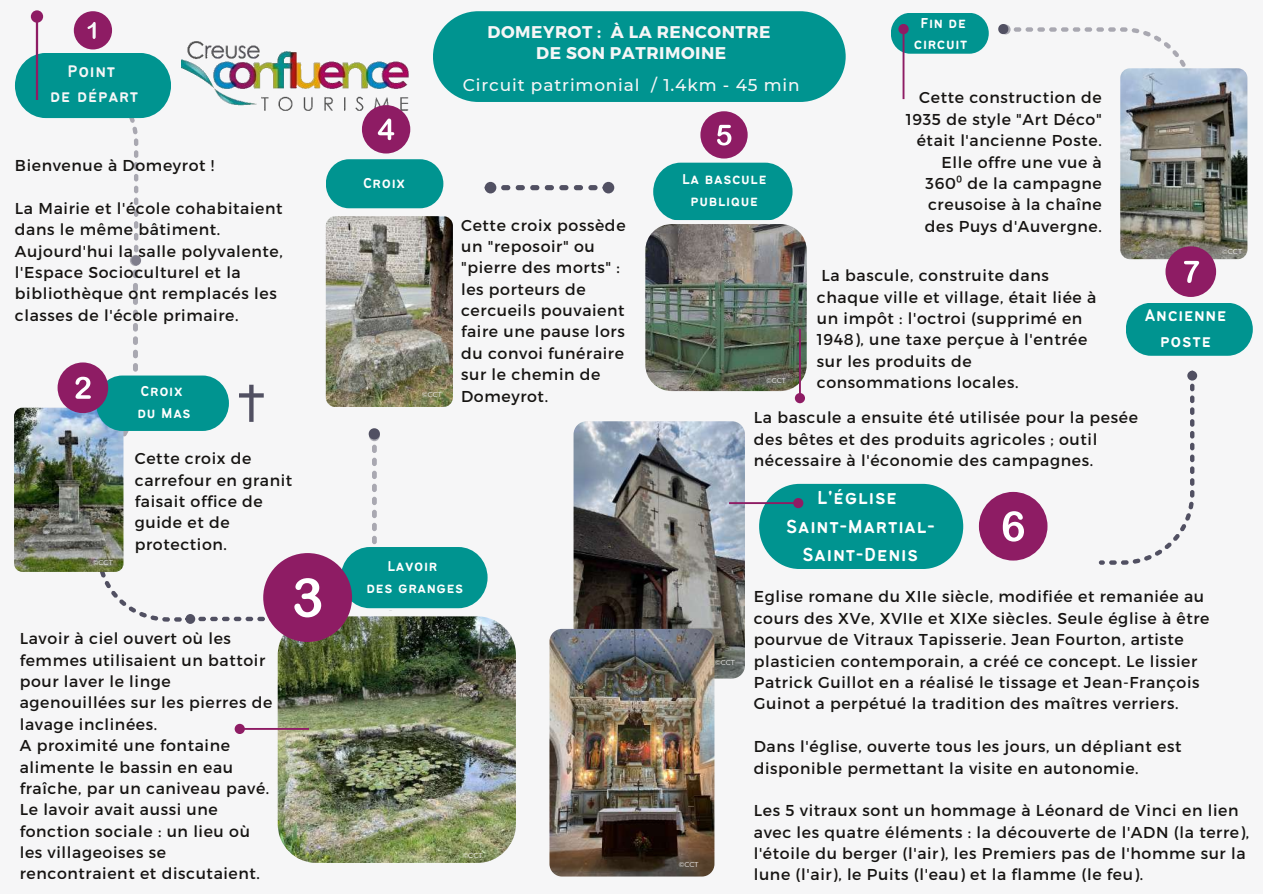
<style>
.page{position:relative;width:1263px;height:894px;background:#fff}
.page>*{position:absolute;margin:0;border:0;box-sizing:border-box;transform-origin:0 0}
.t1{font:20.7px/28px "Bantayog";letter-spacing:.04em;color:#fff;text-align:center}
.t2{font:18.6px/25.2px "Bantayog";letter-spacing:.04em;color:#fff;text-align:center}
.t3{font:18.45px/24.9px "Bantayog";letter-spacing:.04em;color:#f6f6f7;text-align:center}
.t4{font:700 16.95px/21.3px "Montserrat";letter-spacing:.03em;color:#f6f6f7;text-align:center}
.t5{font:500 16.95px "Montserrat";letter-spacing:.05em;color:#f6f6f7}
.t6{font:15.75px/21.3px "Montserrat";letter-spacing:.04em;color:#161412}
.t7{font:15.75px/21.3px "Bantayog";letter-spacing:.04em;color:#fff;text-align:center}
.t8{font:7.05px "Montserrat";color:#f6f6f7}
.s1{font-family:"Noto Sans"}
</style>
<div class="page">
<div style="left:0;top:0;width:1263px;height:893px;background:#f6f6f7"></div>
<img style="left:14px;top:407px;width:109px;height:164px;border-radius:8px">
<div style="left:15px;top:53px;width:156px;height:65px;background:#009490;border-radius:32px"></div>
<div style="left:74px;top:11px;width:38px;height:38px;background:#8e1c64;border-radius:50%"></div>
<svg style="left:88px;top:22px;width:8px;height:17px"></svg>
<div style="left:433px;top:11px;width:412px;height:91px;background:#009490;border-radius:45px"></div>
<img style="left:182px;top:41px;width:227px;height:30px">
<div style="left:891px;top:13px;width:98px;height:41px;background:#009490;border-radius:20px"></div>
<svg style="left:31px;top:10px;width:12px;height:13px"></svg>
<img style="left:272px;top:616px;width:244px;height:247px">
<div style="left:341px;top:547px;width:146px;height:61px;background:#009490;border-radius:30px"></div>
<div style="left:979px;top:491px;width:68px;height:69px;background:#8e1c64;border-radius:50%"></div>
<svg style="left:1003px;top:511px;width:21px;height:30px"></svg>
<svg style="left:1099px;top:370px;width:98px;height:194px"></svg>
<div style="left:759px;top:483px;width:204px;height:86px;background:#009490;border-radius:41px"></div>
<div style="left:1126px;top:303px;width:127px;height:52px;background:#009490;border-radius:26px"></div>
<svg style="left:998px;top:24px;width:188px;height:43px"></svg>
<img style="left:573px;top:421px;width:172px;height:257px;border-radius:13px">
<img style="left:549px;top:628px;width:165px;height:248px;border-radius:13px">
<svg style="left:898px;top:24px;width:11px;height:10px"></svg>
<img style="left:1120px;top:68px;width:127px;height:191px;border-radius:10px">
<div style="left:1165px;top:246px;width:51px;height:51px;background:#8e1c64;border-radius:50%"></div>
<svg style="left:1184px;top:261px;width:15px;height:22px"></svg>
<img style="left:30px;top:71px;width:446px;height:641px">
<div style="left:700px;top:111px;width:48px;height:47px;background:#8e1c64;border-radius:50%"></div>
<svg style="left:717px;top:125px;width:14px;height:20px"></svg>
<div style="left:653px;top:163px;width:139px;height:58px;background:#009490;border-radius:28px"></div>
<svg style="left:485px;top:182px;width:129px;height:11px"></svg>
<svg style="left:793px;top:498px;width:10px;height:10px"></svg>
<img style="left:645px;top:220px;width:162px;height:183px">
<svg style="left:235px;top:723px;width:10px;height:10px"></svg>
<p class="t3" style="left:50px;top:60px;width:90px">Point<br>de départ</p>
<p class="t6" style="left:15px;top:154px;width:201px">Bienvenue à Domeyrot !</p>
<p class="t6" style="left:15px;top:197px;width:269px">La Mairie et l'école cohabitaient dans le même bâtiment.<br>Aujourd'hui la salle polyvalente, l'Espace Socioculturel et la bibliothèque ont remplacés les classes de l'école primaire.</p>
<p class="t7" style="left:138px;top:382px;width:55px;text-align:left">Croix du Mas</p>
<p class="t8" style="left:93px;top:558px;width:21px">©CCT</p>
<p class="t6" style="left:135px;top:447px;width:159px">Cette croix de carrefour en granit faisait office de guide et de protection.</p>
<p class="t6" style="left:20px;top:627px;width:254px">Lavoir à ciel ouvert où les femmes utilisaient un battoir pour laver le linge agenouillées sur les pierres de lavage inclinées.<br>A proximité une fontaine alimente le bassin en eau fraîche, par un caniveau pavé.<br>Le lavoir avait aussi une fonction sociale : un lieu où les villageoises se rencontraient et discutaient.</p>
<p class="t7" style="left:363px;top:173px;width:43px">Croix</p>
<p class="t8" style="left:422px;top:390px;width:21px">©CCT</p>
<p class="t4" style="left:488px;top:20px;width:284px">DOMEYROT : À LA RENCONTRE<br>DE SON PATRIMOINE</p>
<p class="t7" style="left:914px;top:13px;width:55px">Fin de circuit</p>
<p class="t5" style="left:463px;top:75px;width:338px">Circuit patrimonial / 1.4km - 45 min</p>
<p class="t6" style="left:906px;top:86px;width:197px;text-align:right">Cette construction de<br>1935 de style "Art Déco" était l'ancienne Poste.<br>Elle offre une vue à<br>360<span class="s1">⁰</span> de la campagne creusoise à la chaîne des Puys d'Auvergne.</p>
<p class="t7" style="left:682px;top:170px;width:86px">La bascule publique</p>
<p class="t6" style="left:461px;top:213px;width:166px">Cette croix possède un "reposoir" ou "pierre des morts" : les porteurs de cercueils pouvaient faire une pause lors du convoi funéraire sur le chemin de<br>Domeyrot.</p>
<p class="t8" style="left:1222px;top:246px;width:21px">©CCT</p>
<p class="t6" style="left:817px;top:264px;width:281px">La bascule, construite dans chaque ville et village, était liée à un impôt : l'octroi (supprimé en<br>1948), une taxe perçue à l'entrée sur les produits de consommations locales.</p>
<p class="t6" style="left:754px;top:406px;width:386px">La bascule a ensuite été utilisée pour la pesée des bêtes et des produits agricoles ; outil nécessaire à l'économie des campagnes.</p>
<p class="t2" style="left:1145px;top:304px;width:83px">Ancienne poste</p>
<p class="t8" style="left:766px;top:375px;width:21px">©CCT</p>
<p class="t7" style="left:366px;top:556px;width:98px">Lavoir<br>des granges</p>
<p class="t8" style="left:463px;top:851px;width:21px">©CCT</p>
<p class="t8" style="left:715px;top:657px;width:21px">©CCT</p>
<p class="t8" style="left:679px;top:859px;width:21px">©CCT</p>
<h1 class="t1" style="left:786px;top:485px;width:150px">L'église<br>Saint-Martial-<br>Saint-Denis</h1>
<p class="t6" style="left:754px;top:585px;width:457px">Eglise romane du XIIe siècle, modifiée et remaniée au cours des XVe, XVIIe et XIXe siècles. Seule église à être pourvue de Vitraux Tapisserie. Jean Fourton, artiste plasticien contemporain, a créé ce concept. Le lissier Patrick Guillot en a réalisé le tissage et Jean-François Guinot a perpétué la tradition des maîtres verriers.</p>
<p class="t6" style="left:754px;top:734px;width:429px">Dans l'église, ouverte tous les jours, un dépliant est disponible permettant la visite en autonomie.</p>
<p class="t6" style="left:754px;top:799px;width:497px">Les 5 vitraux sont un hommage à Léonard de Vinci en lien avec les quatre éléments : la découverte de l'ADN (la terre), l'étoile du berger (l'air), les Premiers pas de l'homme sur la lune (l'air), le Puits (l'eau) et la flamme (le feu).</p>
</div>
